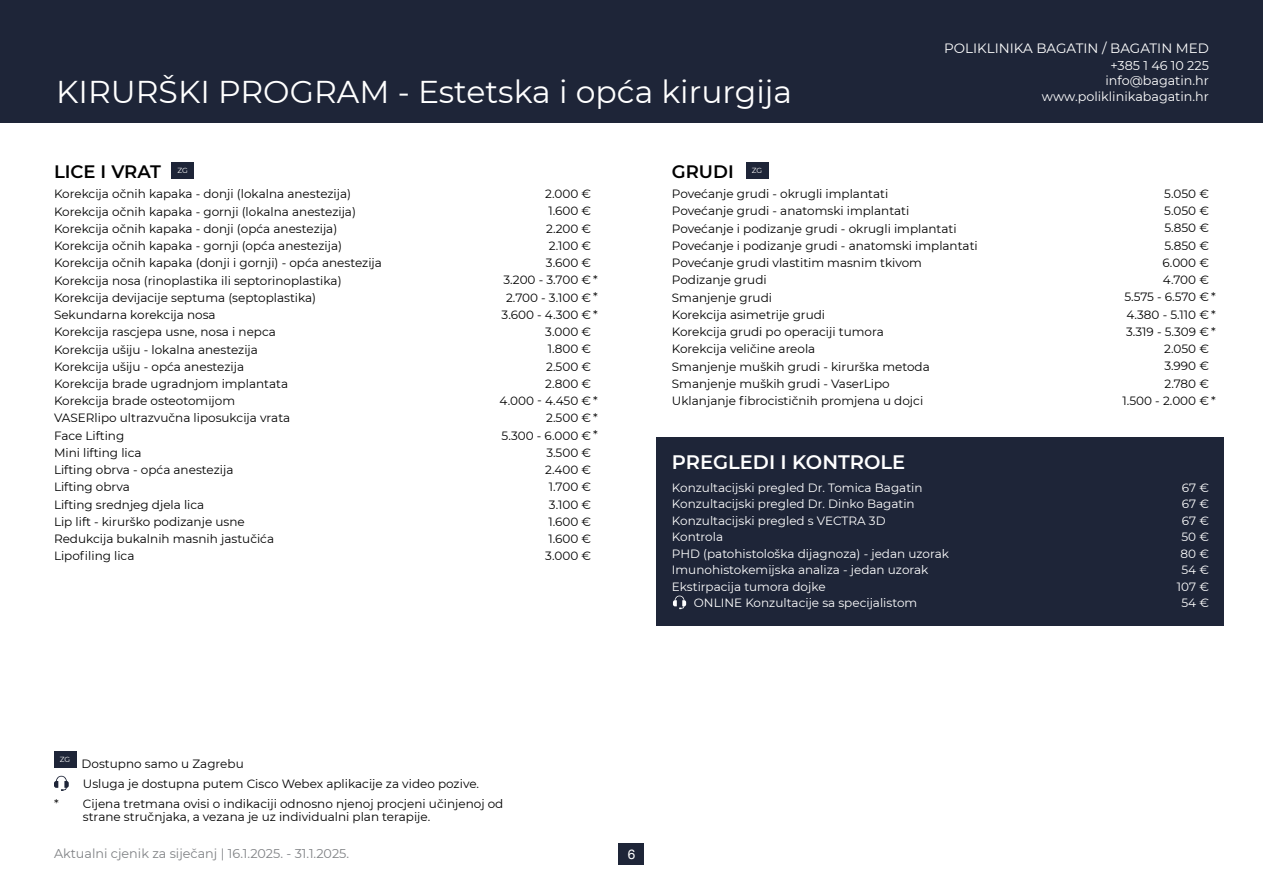
<style>
.page{position:relative;width:1263px;height:893px;background:#fff}
.page>*{position:absolute;margin:0;border:0;box-sizing:border-box;transform-origin:0 0}
.t1{font:31.5px "Montserrat";color:#fff}
.t2{font:600 19.5px "Montserrat";color:#fff}
.t3{font:600 18px "Montserrat";color:#000}
.t4{font:13.5px "Montserrat";color:#fff}
.t5{font:13.5px "Helvetica Neue LT Com";color:#fff}
.t6{font:12.75px/15.3px "Montserrat";color:#fff;text-align:right}
.t7{font:12.75px "Montserrat";color:#808285}
.t8{font:12px/17.2px "Montserrat";color:#000}
.t9{font:12px/16.5px "Montserrat";color:#fff;text-align:center}
.t10{font:7.35px "Montserrat";color:#fff}
</style>
<div class="page">
<div style="left:618px;top:843px;width:26px;height:21px;background:#1e2538"></div>
<div style="left:0;top:0;width:1263px;height:122px;background:#1e2538"></div>
<div style="left:172px;top:162px;width:22px;height:16px;background:#1e2538"></div>
<div style="left:746px;top:162px;width:22px;height:16px;background:#1e2538"></div>
<div style="left:657px;top:437px;width:567px;height:188px;background:#1e2538"></div>
<svg style="left:673px;top:596px;width:13px;height:13px"></svg>
<div style="left:54px;top:752px;width:22px;height:16px;background:#1e2538"></div>
<svg style="left:54px;top:776px;width:15px;height:15px"></svg>
<h1 class="t1" style="left:56px;top:70px;width:737px">KIRURŠKI PROGRAM - Estetska i opća kirurgija</h1>
<p class="t4" style="left:944px;top:39px;width:266px">POLIKLINIKA BAGATIN / BAGATIN MED</p>
<p class="t6" style="left:1042px;top:58px;width:169px">+385 1 46 10 225 info@bagatin.hr www.poliklinikabagatin.hr</p>
<h3 class="t3" style="left:54px;top:159px;width:109px">LICE I VRAT</h3>
<h3 class="t3" style="left:672px;top:159px;width:63px">GRUDI</h3>
<p class="t8" style="left:54px;top:185px;width:329px">Korekcija očnih kapaka - donji (lokalna anestezija)<br>Korekcija očnih kapaka - gornji (lokalna anestezija)<br>Korekcija očnih kapaka - donji (opća anestezija)<br>Korekcija očnih kapaka - gornji (opća anestezija)<br>Korekcija očnih kapaka (donji i gornji) - opća anestezija Korekcija nosa (rinoplastika ili septorinoplastika)<br>Korekcija devijacije septuma (septoplastika)<br>Sekundarna korekcija nosa<br>Korekcija rascjepa usne, nosa i nepca<br>Korekcija ušiju - lokalna anestezija<br>Korekcija ušiju - opća anestezija<br>Korekcija brade ugradnjom implantata<br>Korekcija brade osteotomijom<br>VASERlipo ultrazvučna liposukcija vrata<br>Face Lifting<br>Mini lifting lica<br>Lifting obrva - opća anestezija<br>Lifting obrva<br>Lifting srednjeg djela lica<br>Lip lift - kirurško podizanje usne<br>Redukcija bukalnih masnih jastučića<br>Lipofiling lica</p>
<p class="t8" style="left:672px;top:185px;width:307px">Povećanje grudi - okrugli implantati<br>Povećanje grudi - anatomski implantati<br>Povećanje i podizanje grudi - okrugli implantati Povećanje i podizanje grudi - anatomski implantati Povećanje grudi vlastitim masnim tkivom Podizanje grudi<br>Smanjenje grudi<br>Korekcija asimetrije grudi<br>Korekcija grudi po operaciji tumora<br>Korekcija veličine areola<br>Smanjenje muških grudi - kirurška metoda Smanjenje muških grudi - VaserLipo<br>Uklanjanje fibrocističnih promjena u dojci</p>
<p class="t10" style="left:177px;top:165px;width:12px">ZG</p>
<p class="t10" style="left:752px;top:165px;width:12px">ZG</p>
<p class="t8" style="left:545px;top:185px;width:47px">2.000 €</p>
<p class="t8" style="left:548px;top:202px;width:44px">1.600 €</p>
<p class="t8" style="left:546px;top:219px;width:47px">2.200 €</p>
<p class="t8" style="left:549px;top:237px;width:44px">2.100 €</p>
<p class="t8" style="left:546px;top:254px;width:47px">3.600 €</p>
<p class="t8" style="left:503px;top:271px;width:96px">3.200 - 3.700 € *</p>
<p class="t8" style="left:506px;top:288px;width:93px">2.700 - 3.100 € *</p>
<p class="t8" style="left:502px;top:305px;width:98px">3.600 - 4.300 € *</p>
<p class="t8" style="left:545px;top:323px;width:47px">3.000 €</p>
<p class="t8" style="left:548px;top:340px;width:45px">1.800 €</p>
<p class="t8" style="left:546px;top:357px;width:46px">2.500 €</p>
<p class="t8" style="left:545px;top:374px;width:47px">2.800 €</p>
<p class="t8" style="left:500px;top:392px;width:100px">4.000 - 4.450 € *</p>
<p class="t8" style="left:546px;top:409px;width:53px">2.500 € *</p>
<p class="t8" style="left:502px;top:426px;width:98px">5.300 - 6.000 € *</p>
<p class="t8" style="left:546px;top:443px;width:46px">3.500 €</p>
<p class="t8" style="left:545px;top:461px;width:47px">2.400 €</p>
<p class="t8" style="left:549px;top:478px;width:44px">1.700 €</p>
<p class="t8" style="left:549px;top:495px;width:44px">3.100 €</p>
<p class="t8" style="left:548px;top:512px;width:44px">1.600 €</p>
<p class="t8" style="left:548px;top:530px;width:44px">1.600 €</p>
<p class="t8" style="left:545px;top:547px;width:47px">3.000 €</p>
<h2 class="t2" style="left:672px;top:448px;width:235px">PREGLEDI I KONTROLE</h2>
<p class="t9" style="left:672px;top:479px;width:252px">Konzultacijski pregled Dr. Tomica Bagatin</p>
<p class="t9" style="left:672px;top:495px;width:244px">Konzultacijski pregled Dr. Dinko Bagatin</p>
<p class="t9" style="left:672px;top:512px;width:215px">Konzultacijski pregled s VECTRA 3D</p>
<p class="t9" style="left:672px;top:528px;width:53px">Kontrola</p>
<p class="t9" style="left:672px;top:545px;width:279px">PHD (patohistološka dijagnoza) - jedan uzorak</p>
<p class="t9" style="left:672px;top:561px;width:258px">Imunohistokemijska analiza - jedan uzorak</p>
<p class="t9" style="left:672px;top:578px;width:155px">Ekstirpacija tumora dojke</p>
<p class="t9" style="left:694px;top:594px;width:225px">ONLINE Konzultacije sa specijalistom</p>
<p class="t10" style="left:60px;top:755px;width:12px">ZG</p>
<p class="t8" style="left:83px;top:796px;width:422px;line-height:13.5px;text-indent:-29px">* Cijena tretmana ovisi o indikaciji odnosno njenoj procjeni učinjenoj od strane stručnjaka, a vezana je uz individualni plan terapije.</p>
<p class="t8" style="left:82px;top:755px;width:164px">Dostupno samo u Zagrebu</p>
<p class="t8" style="left:83px;top:774px;width:398px">Usluga je dostupna putem Cisco Webex aplikacije za video pozive.</p>
<p class="t7" style="left:54px;top:844px;width:297px">Aktualni cjenik za siječanj | 16.1.2025. - 31.1.2025.</p>
<p class="t5" style="left:628px;top:845px;width:9px">6</p>
<p class="t8" style="left:1162px;top:185px;width:48px;text-align:justify">5.050 € 5.050 € 5.850 € 5.850 € 6.000 € 4.700 €</p>
<p class="t8" style="left:1124px;top:288px;width:93px;text-align:justify">5.575 - 6.570 € * 4.380 - 5.110 € * 3.319 - 5.309 € *</p>
<p class="t8" style="left:1164px;top:340px;width:46px;text-align:justify">2.050 € 3.990 € 2.780 €</p>
<p class="t8" style="left:1122px;top:392px;width:95px">1.500 - 2.000 € *</p>
<p class="t9" style="left:1177px;top:479px;width:34px">67 €<br>67 €<br>67 €<br>50 €<br>80 €<br>54 €<br>107 €<br>54 €</p>
</div>
